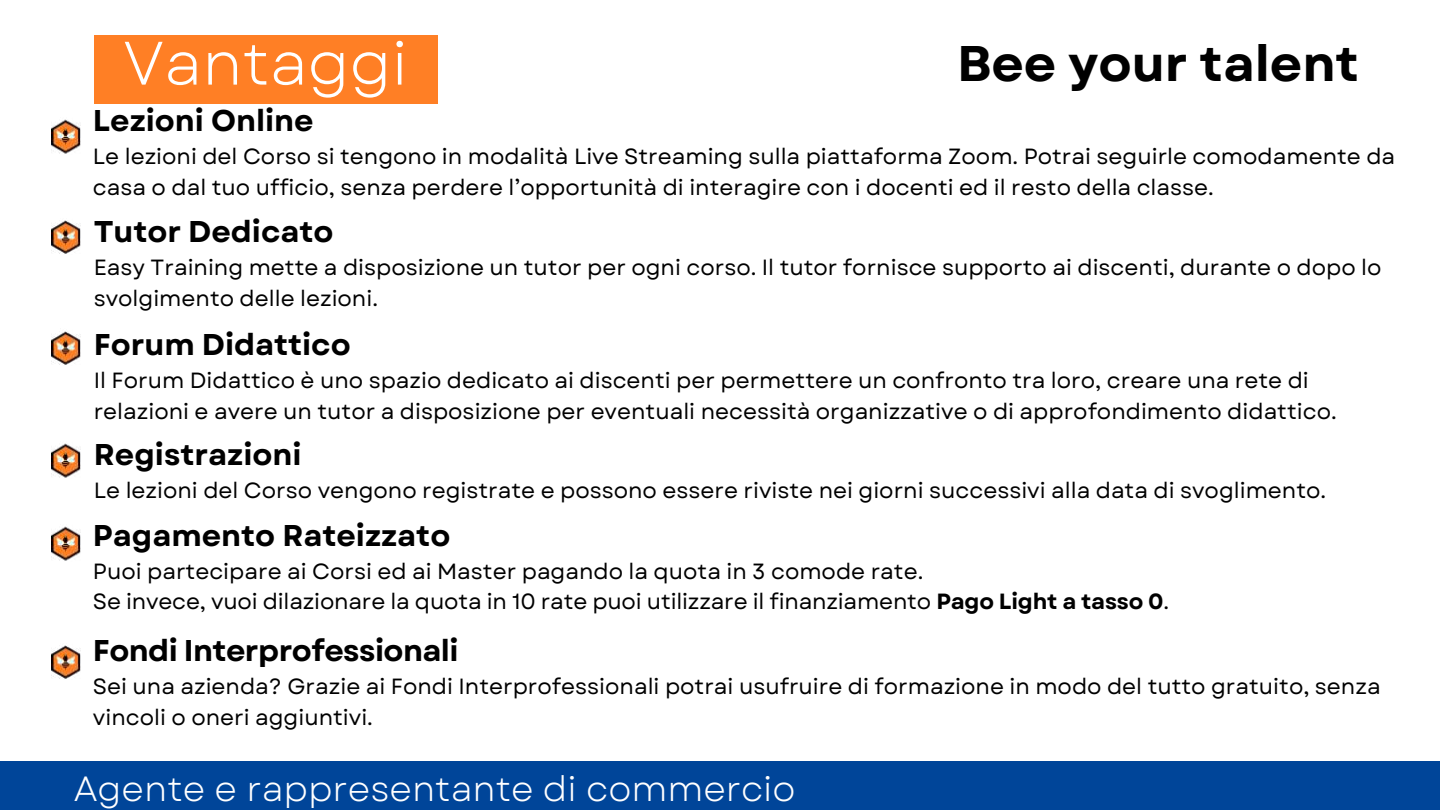
<style>
.page{position:relative;width:1440px;height:810px;background:#fff}
.page>*{position:absolute;margin:0;border:0;box-sizing:border-box;transform-origin:0 0}
.t1{font:61.2px "Garet";color:#fff}
.t2{font:700 50px "Garet";color:#000}
.t3{font:35px "Garet";color:#fff}
.t4{font:700 30px "Garet";color:#000}
.t5{font:700 30px "Garet";letter-spacing:-.02em;color:#000}
.t6{font:22px/30.8px "Garet";color:#000}
.s1{font-weight:700}
</style>
<div class="page">
<div style="left:0;top:762px;width:1440px;height:48px;background:#004599"></div>
<div style="left:94px;top:35px;width:343px;height:69px;background:#ff7f25"></div>
<img style="left:52px;top:119px;width:29px;height:35px">
<img style="left:52px;top:220px;width:29px;height:34px">
<img style="left:52px;top:331px;width:29px;height:34px">
<img style="left:52px;top:443px;width:29px;height:35px">
<img style="left:52px;top:526px;width:29px;height:35px">
<img style="left:52px;top:645px;width:29px;height:34px">
<h1 class="t1" style="left:123px;top:19px;width:286px">Vantaggi</h1>
<h2 class="t2" style="left:957px;top:28px;width:403px">Bee your talent</h2>
<h3 class="t4" style="left:93px;top:99px;width:222px">Lezioni Online</h3>
<p class="t6" style="left:93px;top:141px;width:1304px">Le lezioni del Corso si tengono in modalità Live Streaming sulla piattaforma Zoom. Potrai seguirle comodamente da casa o dal tuo ufficio, senza perdere l’opportunità di interagire con i docenti ed il resto della classe.</p>
<h3 class="t4" style="left:94px;top:210px;width:241px">Tutor Dedicato</h3>
<p class="t6" style="left:94px;top:252px;width:1289px">Easy Training mette a disposizione un tutor per ogni corso. Il tutor fornisce supporto ai discenti, durante o dopo lo svolgimento delle lezioni.</p>
<h3 class="t4" style="left:94px;top:323px;width:259px">Forum Didattico</h3>
<p class="t6" style="left:94px;top:365px;width:1245px">Il Forum Didattico è uno spazio dedicato ai discenti per permettere un confronto tra loro, creare una rete di relazioni e avere un tutor a disposizione per eventuali necessità organizzative o di approfondimento didattico.</p>
<h3 class="t4" style="left:94px;top:433px;width:209px">Registrazioni</h3>
<p class="t6" style="left:94px;top:475px;width:1234px">Le lezioni del Corso vengono registrate e possono essere riviste nei giorni successivi alla data di svoglimento.</p>
<h3 class="t4" style="left:93px;top:514px;width:359px">Pagamento Rateizzato</h3>
<p class="t6" style="left:93px;top:556px;width:1078px">Puoi partecipare ai Corsi ed ai Master pagando la quota in 3 comode rate.<br>Se invece, vuoi dilazionare la quota in 10 rate puoi utilizzare il finanziamento <span class="s1">Pago Light a tasso 0</span>.</p>
<h3 class="t5" style="left:93px;top:629px;width:367px">Fondi Interprofessionali</h3>
<p class="t6" style="left:93px;top:671px;width:1289px">Sei una azienda? Grazie ai Fondi Interprofessionali potrai usufruire di formazione in modo del tutto gratuito, senza vincoli o oneri aggiuntivi.</p>
<h3 class="t3" style="left:74px;top:763px;width:723px">Agente e rappresentante di commercio</h3>
</div>
